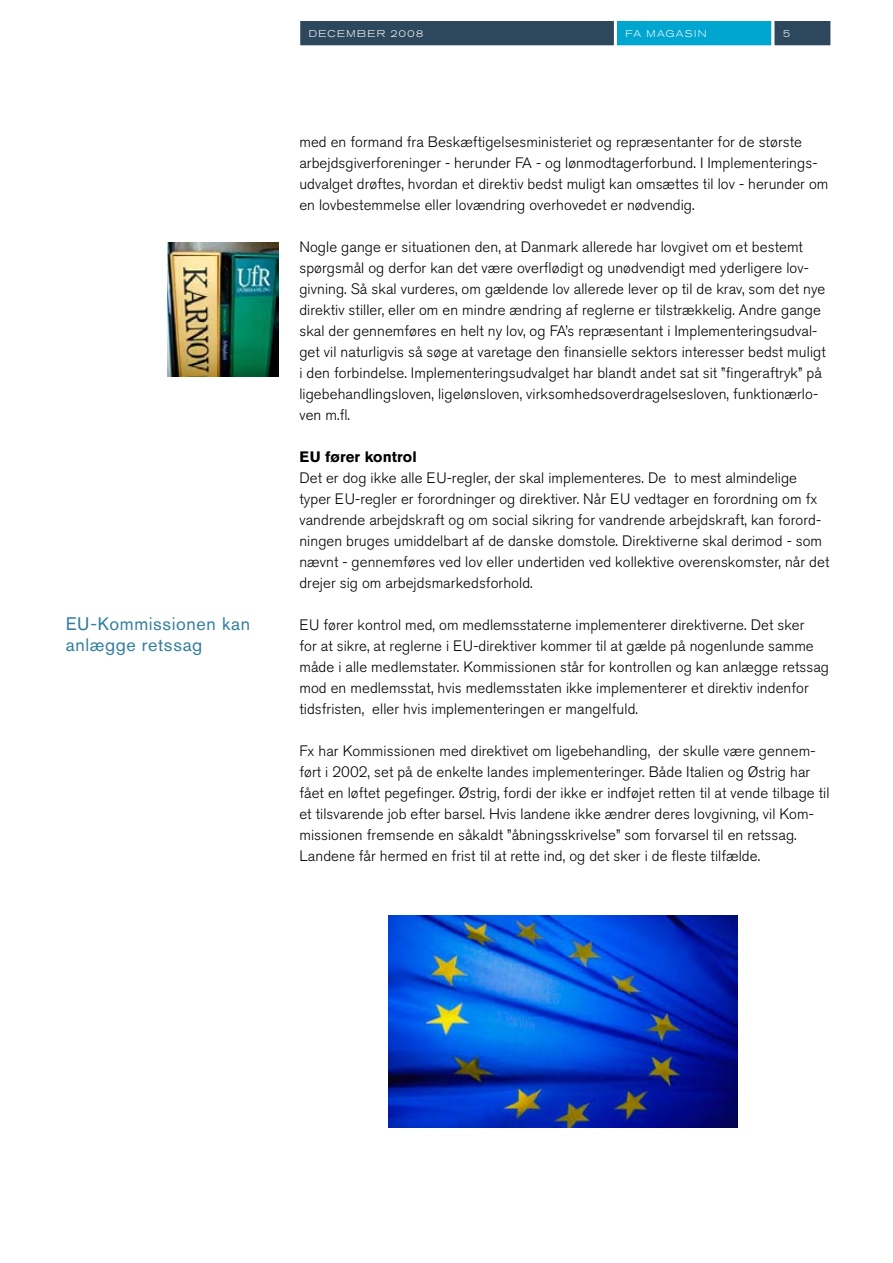
<style>
.page{position:relative;width:893px;height:1263px;background:#fff}
.page>*{position:absolute;margin:0;border:0;box-sizing:border-box;transform-origin:0 0}
.t1{font:18px/21px "Akzidenz Grotesk Std";letter-spacing:.035em;color:#317d9e}
.t2{font:300 15px/21px "Akzidenz Grotesk Std";letter-spacing:.005em;color:#000}
.t3{font:700 15px "Akzidenz Grotesk Std";letter-spacing:.005em;color:#000}
.t4{font:300 expanded 9.75px "Akzidenz Grotesk Std";letter-spacing:.135em;color:#fff}
</style>
<div class="page">
<div style="left:615px;top:20px;width:158px;height:27px;background:#00a5d0"></div>
<div style="left:614px;top:18px;width:160px;height:30px;border:3px solid #fff"></div>
<div style="left:299px;top:20px;width:316px;height:27px;background:#2d485d"></div>
<div style="left:297px;top:18px;width:320px;height:30px;border:3px solid #fff"></div>
<div style="left:773px;top:20px;width:59px;height:27px;background:#2d485d"></div>
<div style="left:771px;top:18px;width:62px;height:30px;border:3px solid #fff"></div>
<img style="left:388px;top:916px;width:349px;height:211px">
<img style="left:168px;top:242px;width:110px;height:134px">
<p class="t1" style="left:66px;top:613px;width:186px">EU-Kommissionen kan anlægge retssag</p>
<p class="t4" style="left:309px;top:28px;width:11px">DECEMBER</p>
<p class="t4" style="left:391px;top:28px;width:34px">2008</p>
<p class="t4" style="left:625px;top:28px;width:68px">FA MAGASIN</p>
<p class="t4" style="left:783px;top:28px;width:9px">5</p>
<p class="t2" style="left:299px;top:132px;width:531px">med en formand fra Beskæftigelsesministeriet og repræsentanter for de største arbejdsgiverforeninger - herunder FA - og lønmodtagerforbund. I Implementerings&shy;udvalget drøftes, hvordan et direktiv bedst muligt kan omsættes til lov - herunder om en lovbestemmelse eller lovændring overhovedet er nødvendig.</p>
<p class="t2" style="left:299px;top:237px;width:528px">Nogle gange er situationen den, at Danmark allerede har lovgivet om et bestemt spørgsmål og derfor kan det være overflødigt og unødvendigt med yderligere lov&shy;givning. Så skal vurderes, om gældende lov allerede lever op til de krav, som det nye direktiv stiller, eller om en mindre ændring af reglerne er tilstrækkelig. Andre gange skal der gennemføres en helt ny lov, og FA’s repræsentant i Implementeringsudval&shy;get vil naturligvis så søge at varetage den finansielle sektors interesser bedst muligt i den forbindelse. Implementeringsudvalget har blandt andet sat sit ”fingeraftryk” på ligebehandlingsloven, ligelønsloven, virksomhedsoverdragelsesloven, funktionærlo&shy;ven m.fl.</p>
<p class="t3" style="left:299px;top:448px;width:119px">EU fører kontrol</p>
<p class="t2" style="left:299px;top:468px;width:531px">Det er dog ikke alle EU-regler, der skal implementeres. De to mest almindelige typer EU-regler er forordninger og direktiver. Når EU vedtager en forordning om fx vandrende arbejdskraft og om social sikring for vandrende arbejdskraft, kan forord&shy;ningen bruges umiddelbart af de danske domstole. Direktiverne skal derimod - som nævnt - gennemføres ved lov eller undertiden ved kollektive overenskomster, når det drejer sig om arbejdsmarkedsforhold.</p>
<p class="t2" style="left:299px;top:615px;width:531px">EU fører kontrol med, om medlemsstaterne implementerer direktiverne. Det sker<br>for at sikre, at reglerne i EU-direktiver kommer til at gælde på nogenlunde samme måde i alle medlemstater. Kommissionen står for kontrollen og kan anlægge retssag mod en medlemsstat, hvis medlemsstaten ikke implementerer et direktiv indenfor tidsfristen, eller hvis implementeringen er mangelfuld.</p>
<p class="t2" style="left:299px;top:741px;width:532px">Fx har Kommissionen med direktivet om ligebehandling, der skulle være gennem&shy;ført i 2002, set på de enkelte landes implementeringer. Både Italien og Østrig har fået en løftet pegefinger. Østrig, fordi der ikke er indføjet retten til at vende tilbage til et tilsvarende job efter barsel. Hvis landene ikke ændrer deres lovgivning, vil Kom&shy;missionen fremsende en såkaldt ”åbningsskrivelse” som forvarsel til en retssag.<br>Landene får hermed en frist til at rette ind, og det sker i de fleste tilfælde.</p>
</div>
